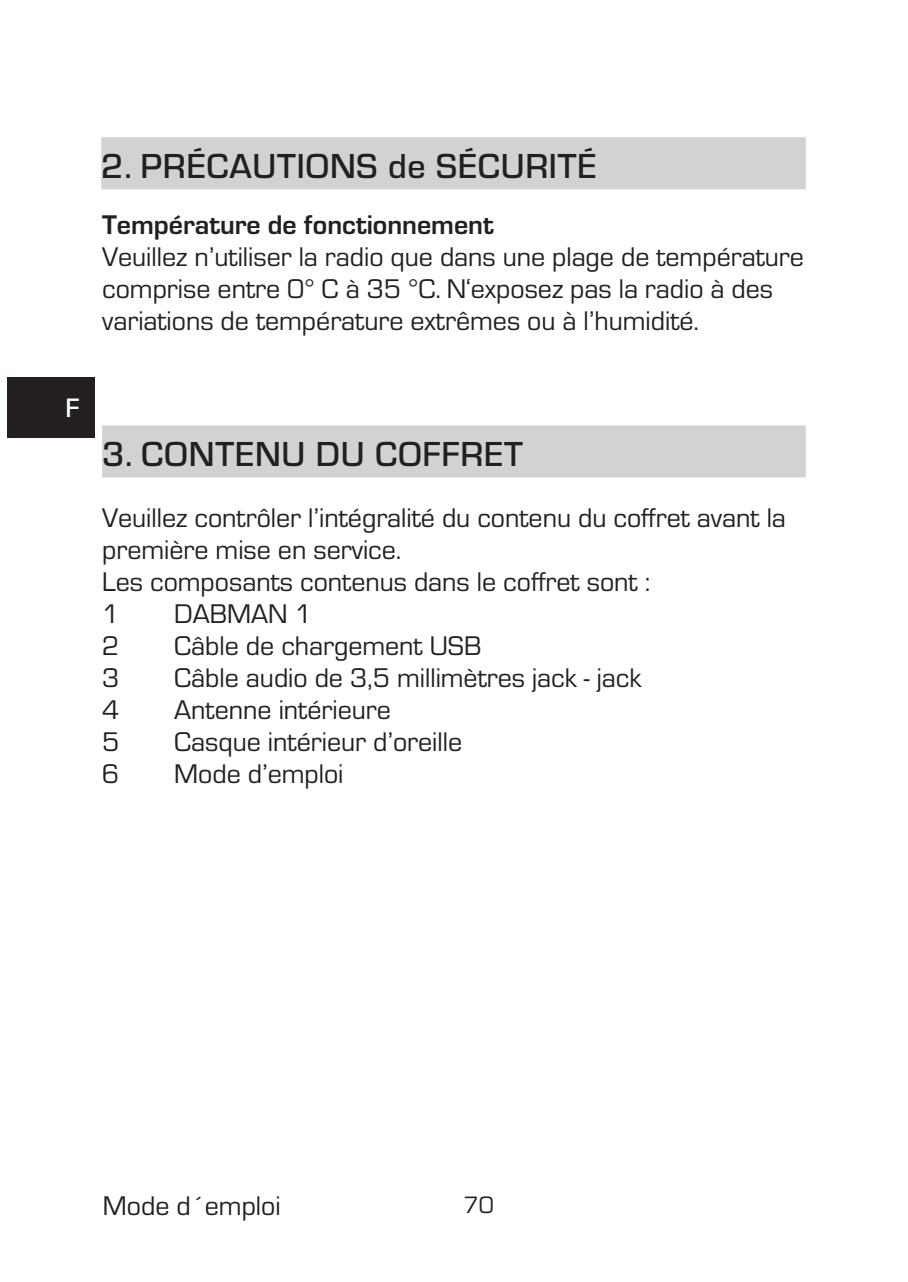
<style>
.page{position:relative;width:908px;height:1282px;background:#fff}
.page>*{position:absolute;margin:0;border:0;box-sizing:border-box;transform-origin:0 0}
.t1{font:500 36px "Eurostile OT";letter-spacing:.02em;color:#231f20}
.t2{font:28px/32px "Eurostile OT";color:#231f20}
.t3{font:700 28px "Eurostile OT";color:#231f20}
.t4{font:500 27.6px "Eurostile OT";color:#fff}
.t5{font:24.4px "Eurostile OT";color:#231f20}
</style>
<div class="page">
<div style="left:7px;top:377px;width:87px;height:61px;background:#231f20"></div>
<div style="left:102px;top:425px;width:703px;height:52px;background:#d1d2d4"></div>
<div style="left:101px;top:137px;width:704px;height:52px;background:#d1d2d4"></div>
<p class="t1" style="left:101px;top:146px;width:496px">2. PRÉCAUTIONS de SÉCURITÉ</p>
<p class="t3" style="left:102px;top:209px;width:393px">Température de fonctionnement</p>
<p class="t2" style="left:102px;top:241px;width:703px">Veuillez n’utiliser la radio que dans une plage de température comprise entre 0° C à 35 °C. N‘exposez pas la radio à des variations de température extrêmes ou à l’humidité.</p>
<p class="t4" style="left:65px;top:393px;width:15px">F</p>
<p class="t1" style="left:102px;top:434px;width:422px">3. CONTENU DU COFFRET</p>
<p class="t2" style="left:102px;top:502px;width:685px">Veuillez contrôler l’intégralité du contenu du coffret avant la première mise en service.<br>Les composants contenus dans le coffret sont :<br>1</p>
<p class="t2" style="left:174px;top:598px;width:139px">DABMAN 1</p>
<p class="t2" style="left:102px;top:630px;width:19px">2</p>
<p class="t2" style="left:174px;top:630px;width:308px">Câble de chargement USB</p>
<p class="t2" style="left:102px;top:662px;width:19px">3</p>
<p class="t2" style="left:174px;top:662px;width:468px">Câble audio de 3,5 millimètres jack - jack</p>
<p class="t2" style="left:102px;top:694px;width:19px">4</p>
<p class="t2" style="left:174px;top:694px;width:218px">Antenne intérieure</p>
<p class="t2" style="left:102px;top:726px;width:19px">5</p>
<p class="t2" style="left:174px;top:726px;width:289px">Casque intérieur d’oreille</p>
<p class="t2" style="left:102px;top:758px;width:19px">6</p>
<p class="t2" style="left:174px;top:758px;width:171px">Mode d’emploi</p>
<p class="t2" style="left:103px;top:1190px;width:179px">Mode d´emploi</p>
<p class="t5" style="left:463px;top:1191px;width:32px">70</p>
</div>
